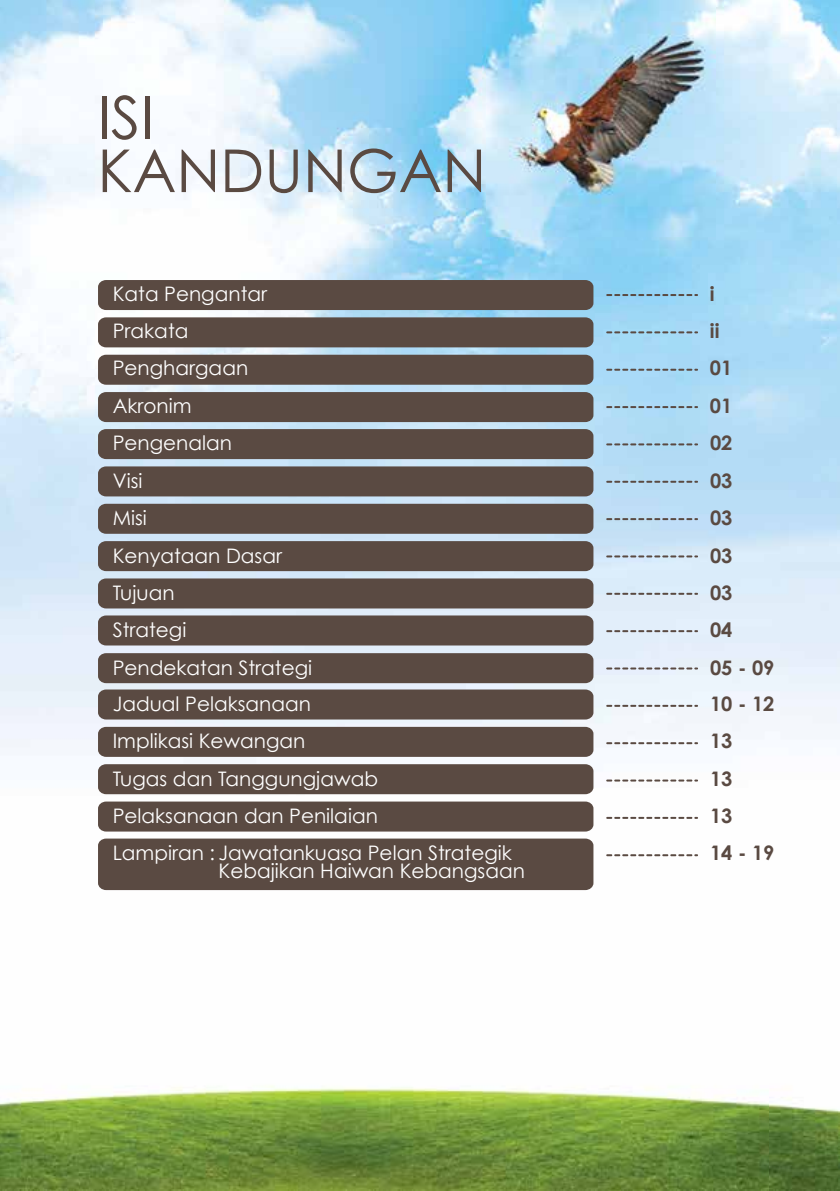
<style>
.page{position:relative;width:840px;height:1191px;background:#fff}
.page>*{position:absolute;margin:0;border:0;box-sizing:border-box;transform-origin:0 0}
.t1{font:59.2px "Century Gothic";color:#5a4a42}
.t2{font:20px/37.6px "Century Gothic";color:#fff}
.t3{font:700 20px/37.6px "Century Gothic";color:#5a4a42;text-align:justify}
</style>
<div class="page">
<img style="left:0;top:0;width:839px;height:879px">
<img style="left:0;top:879px;width:839px;height:312px">
<img style="left:486px;top:0;width:229px;height:236px">
<div style="left:98px;top:280px;width:495px;height:30px;background:#5a4a42;border-radius:8px"></div>
<div style="left:98px;top:317px;width:495px;height:30px;background:#5a4a42;border-radius:8px"></div>
<svg style="left:606px;top:294px;width:91px;height:2px"></svg>
<svg style="left:606px;top:331px;width:91px;height:2px"></svg>
<div style="left:98px;top:355px;width:495px;height:30px;background:#5a4a42;border-radius:8px"></div>
<div style="left:98px;top:392px;width:495px;height:30px;background:#5a4a42;border-radius:8px"></div>
<div style="left:98px;top:429px;width:495px;height:30px;background:#5a4a42;border-radius:8px"></div>
<div style="left:98px;top:466px;width:495px;height:30px;background:#5a4a42;border-radius:8px"></div>
<div style="left:98px;top:504px;width:495px;height:30px;background:#5a4a42;border-radius:8px"></div>
<div style="left:98px;top:541px;width:495px;height:30px;background:#5a4a42;border-radius:8px"></div>
<div style="left:98px;top:578px;width:495px;height:30px;background:#5a4a42;border-radius:8px"></div>
<div style="left:98px;top:653px;width:495px;height:30px;background:#5a4a42;border-radius:8px"></div>
<div style="left:98px;top:689px;width:495px;height:30px;background:#5a4a42;border-radius:8px"></div>
<div style="left:98px;top:727px;width:495px;height:30px;background:#5a4a42;border-radius:8px"></div>
<div style="left:98px;top:764px;width:495px;height:30px;background:#5a4a42;border-radius:8px"></div>
<div style="left:98px;top:801px;width:495px;height:30px;background:#5a4a42;border-radius:8px"></div>
<svg style="left:606px;top:369px;width:91px;height:2px"></svg>
<svg style="left:606px;top:406px;width:91px;height:2px"></svg>
<svg style="left:606px;top:443px;width:91px;height:2px"></svg>
<svg style="left:606px;top:481px;width:91px;height:2px"></svg>
<svg style="left:606px;top:518px;width:91px;height:2px"></svg>
<svg style="left:606px;top:555px;width:91px;height:2px"></svg>
<svg style="left:606px;top:593px;width:91px;height:2px"></svg>
<svg style="left:606px;top:630px;width:91px;height:2px"></svg>
<svg style="left:606px;top:667px;width:91px;height:2px"></svg>
<svg style="left:606px;top:705px;width:91px;height:2px"></svg>
<svg style="left:606px;top:742px;width:91px;height:2px"></svg>
<svg style="left:606px;top:779px;width:91px;height:2px"></svg>
<svg style="left:606px;top:817px;width:91px;height:2px"></svg>
<svg style="left:606px;top:854px;width:91px;height:2px"></svg>
<div style="left:98px;top:615px;width:495px;height:30px;background:#5a4a42;border-radius:8px"></div>
<div style="left:98px;top:838px;width:495px;height:52px;background:#5a4a42;border-radius:8px"></div>
<h1 class="t1" style="left:97px;top:81px;width:58px">ISI</h1>
<h1 class="t1" style="left:97px;top:135px;width:390px">KANDUNGAN</h1>
<p class="t2" style="left:113px;top:274px;width:156px">Kata Pengantar</p>
<p class="t3" style="left:709px;top:274px;width:6px">i</p>
<p class="t2" style="left:113px;top:311px;width:77px">Prakata</p>
<p class="t3" style="left:709px;top:311px;width:11px">ii</p>
<p class="t2" style="left:113px;top:349px;width:137px">Penghargaan</p>
<p class="t3" style="left:709px;top:349px;width:24px">01</p>
<p class="t2" style="left:113px;top:386px;width:80px">Akronim</p>
<p class="t3" style="left:709px;top:386px;width:24px">01</p>
<p class="t2" style="left:113px;top:423px;width:171px">Pengenalan<br>Visi<br>Misi<br>Kenyataan Dasar<br>Tujuan</p>
<p class="t3" style="left:709px;top:423px;width:24px">02<br>03<br>03<br>03<br>03</p>
<p class="t2" style="left:113px;top:611px;width:75px">Strategi</p>
<p class="t3" style="left:709px;top:610px;width:24px">04</p>
<p class="t2" style="left:113px;top:648px;width:201px">Pendekatan Strategi</p>
<p class="t2" style="left:113px;top:685px;width:266px">Jadual Pelaksanaan<br>Implikasi Kewangan<br>Tugas dan Tanggungjawab<br>Pelaksanaan dan Penilaian</p>
<p class="t3" style="left:709px;top:648px;width:66px;line-height:37px;text-align:left">05 - 09<br>10 - 12<br>13<br>13<br>13</p>
<p class="t2" style="left:113px;top:834px;width:400px">Lampiran : Jawatankuasa Pelan Strategik</p>
<p class="t3" style="left:709px;top:833px;width:66px">14 - 19</p>
<p class="t2" style="left:218px;top:852px;width:308px">Kebajikan Haiwan Kebangsaan</p>
</div>
